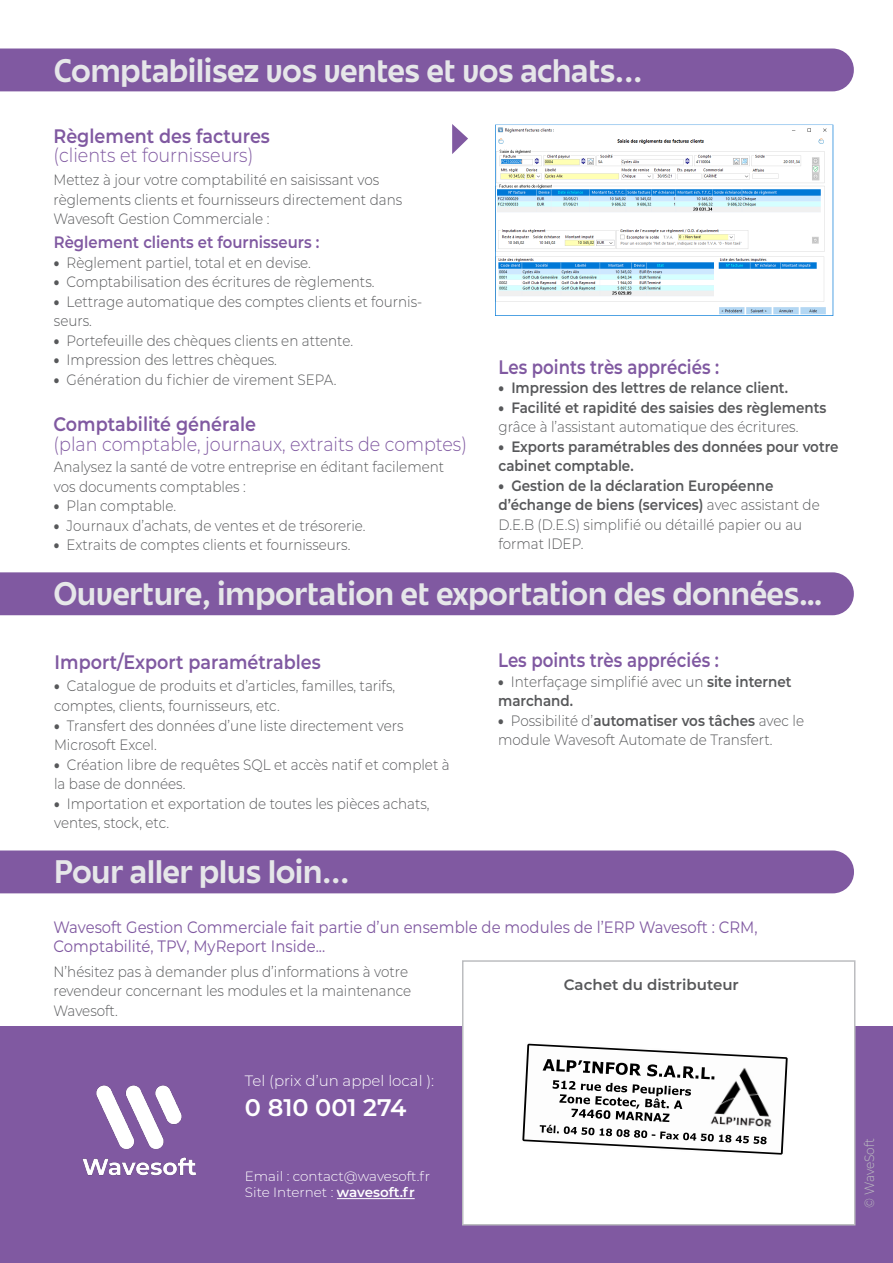
<style>
.page{position:relative;width:893px;height:1263px;background:#fff}
.page>*{position:absolute;margin:0;border:0;box-sizing:border-box;transform-origin:0 0}
.t1{font:28.5px "June Expt Variable Active";color:#e6e7e9}
.t2{font:600 24px "Montserrat";color:#fff}
.t3{font:600 19.5px "Montserrat";color:#8059a1;scale:.9 1}
.t4{font:300 19.5px "Montserrat";color:#8059a1;scale:.9 1}
.t5{font:600 19.5px "Montserrat";color:#8059a1;scale:.85 1}
.t6{font:16.5px/19.5px "Montserrat";color:#8059a1;scale:.9 1}
.t7{font:600 16.5px "Montserrat";color:#8059a1;scale:.9 1}
.t8{font:300 15px/19.5px "Montserrat";color:#57585a;scale:.9 1}
.t9{font:600 15px/19.5px "Montserrat";color:#57585a;scale:.9 1}
.t10{font:300 15px "Montserrat";color:#fff}
.t11{font:600 15px "Montserrat";color:#57585a}
.t12{font:300 13.5px "Montserrat";color:#fff}
.t13{font:300 13.5px "Montserrat";letter-spacing:-.005em;color:#bcbdc0;scale:.9 1}
.s1{font-weight:900}
.s2{font-weight:300}
.s3{font-weight:600}
</style>
<div class="page">
<div style="left:0;top:1026px;width:893px;height:237px;background:#8059a1"></div>
<div style="left:462px;top:960px;width:394px;height:266px;background:#fff"></div>
<img style="left:82px;top:1085px;width:114px;height:91px">
<hr style="left:337px;top:1198px;width:78px;height:1px;background:#fff">
<div style="left:0;top:49px;width:854px;height:42px;background:#8059a1"></div>
<div style="left:0;top:850px;width:854px;height:43px;background:#8059a1"></div>
<div style="left:0;top:572px;width:854px;height:43px;background:#8059a1"></div>
<img style="left:496px;top:124px;width:338px;height:192px">
<svg style="left:452px;top:124px;width:16px;height:30px"></svg>
<img style="left:521px;top:1043px;width:268px;height:113px">
<img style="left:522px;top:1044px;width:266px;height:111px">
<img style="left:524px;top:1045px;width:262px;height:108px">
<p class="t1" style="left:54px;top:52px;width:590px">Comptabilisez vos ventes et vos achats...</p>
<p class="t3" style="left:54px;top:122px;width:242px">Règlement des factures</p>
<p class="t4" style="left:54px;top:142px;width:223px">(clients et fournisseurs)</p>
<p class="t8" style="left:54px;top:170px;width:389px">Mettez à jour votre comptabilité en saisissant vos règlements clients et fournisseurs directement dans<br>Wavesoft Gestion Commerciale :</p>
<p class="t7" style="left:54px;top:231px;width:297px">Règlement clients et fournisseurs :</p>
<p class="t8" style="left:54px;top:252px;width:287px"><span class="s1">•</span> Règlement partiel, total et en devise.</p>
<p class="t8" style="left:54px;top:272px;width:358px"><span class="s1">•</span> Comptabilisation des écritures de règlements.</p>
<p class="t8" style="left:54px;top:291px;width:411px"><span class="s1">•</span> Lettrage automatique des comptes clients et fournis&shy;seurs.</p>
<p class="t8" style="left:54px;top:330px;width:334px"><span class="s1">•</span> Portefeuille des chèques clients en attente.</p>
<p class="t8" style="left:54px;top:350px;width:249px"><span class="s1">•</span> Impression des lettres chèques.</p>
<p class="t8" style="left:54px;top:369px;width:315px"><span class="s1">•</span> Génération du fichier de virement SEPA.</p>
<p class="t3" style="left:54px;top:411px;width:226px">Comptabilité générale</p>
<p class="t4" style="left:54px;top:431px;width:461px">(plan comptable, journaux, extraits de comptes)</p>
<p class="t8" style="left:54px;top:457px;width:435px">Analysez la santé de votre entreprise en éditant facilement vos documents comptables :</p>
<p class="t8" style="left:54px;top:496px;width:137px"><span class="s1">•</span> Plan comptable.</p>
<p class="t8" style="left:54px;top:515px;width:348px"><span class="s1">•</span> Journaux d’achats, de ventes et de trésorerie.</p>
<p class="t8" style="left:54px;top:535px;width:331px"><span class="s1">•</span> Extraits de comptes clients et fournisseurs.</p>
<p class="t5" style="left:499px;top:353px;width:261px">Les points très appréciés :</p>
<p class="t9" style="left:499px;top:378px;width:323px"><span class="s1">•</span> Impression des lettres de relance client.</p>
<p class="t9" style="left:499px;top:397px;width:366px"><span class="s1">•</span> Facilité et rapidité des saisies des règlements <span class="s2">grâce à l’assistant automatique des écritures.</span></p>
<p class="t9" style="left:499px;top:436px;width:379px"><span class="s1">•</span> Exports paramétrables des données pour votre cabinet comptable.</p>
<p class="t8" style="left:499px;top:475px;width:358px"><span class="s1">•</span> <span class="s3">Gestion de la déclaration Européenne d’échange de biens (services)</span> avec assistant de D.E.B (D.E.S) simplifié ou détaillé papier ou au format IDEP.</p>
<p class="t1" style="left:54px;top:575px;width:770px">Ouverture, importation et exportation des données…</p>
<p class="t3" style="left:55px;top:648px;width:297px">Import/Export paramétrables</p>
<p class="t8" style="left:54px;top:676px;width:380px"><span class="s1">•</span> Catalogue de produits et d’articles, familles, tarifs, comptes, clients, fournisseurs, etc.</p>
<p class="t8" style="left:54px;top:715px;width:390px"><span class="s1">•</span> Transfert des données d’une liste directement vers<br>Microsoft Excel.</p>
<p class="t8" style="left:54px;top:754px;width:441px"><span class="s1">•</span> Création libre de requêtes SQL et accès natif et complet à la base de données.</p>
<p class="t8" style="left:54px;top:793px;width:419px"><span class="s1">•</span> Importation et exportation de toutes les pièces achats, ventes, stock, etc.</p>
<p class="t1" style="left:54px;top:853px;width:297px">Pour aller plus loin...</p>
<p class="t5" style="left:498px;top:647px;width:261px">Les points très appréciés :</p>
<p class="t8" style="left:498px;top:671px;width:328px"><span class="s1">•</span> Interfaçage simplifié avec un <span class="s3">site internet marchand.</span></p>
<p class="t8" style="left:498px;top:710px;width:341px"><span class="s1">•</span> Possibilité d’<span class="s3">automatiser vos tâches</span> avec le module Wavesoft Automate de Transfert.</p>
<p class="t6" style="left:54px;top:917px;width:784px">Wavesoft Gestion Commerciale fait partie d’un ensemble de modules de l’ERP Wavesoft : CRM,<br>Comptabilité, TPV, MyReport Inside...</p>
<p class="t8" style="left:54px;top:961px;width:399px">N’hésitez pas à demander plus d’informations à votre revendeur concernant les modules et la maintenance<br>Wavesoft.</p>
<p class="t11" style="left:564px;top:974px;width:177px">Cachet du distributeur</p>
<p class="t10" style="left:245px;top:1070px;width:191px">Tel (prix d’un appel local ):</p>
<p class="t2" style="left:245px;top:1090px;width:163px">0 810 001 274</p>
<p class="t12" style="left:245px;top:1167px;width:187px">Email : contact@wavesoft.fr</p>
<p class="t12" style="left:245px;top:1183px;width:171px">Site Internet : <span class="s3">wavesoft.fr</span></p>
<p class="t13" style="left:860px;top:1208px;width:79px;rotate:-90deg">© WaveSoft</p>
</div>
